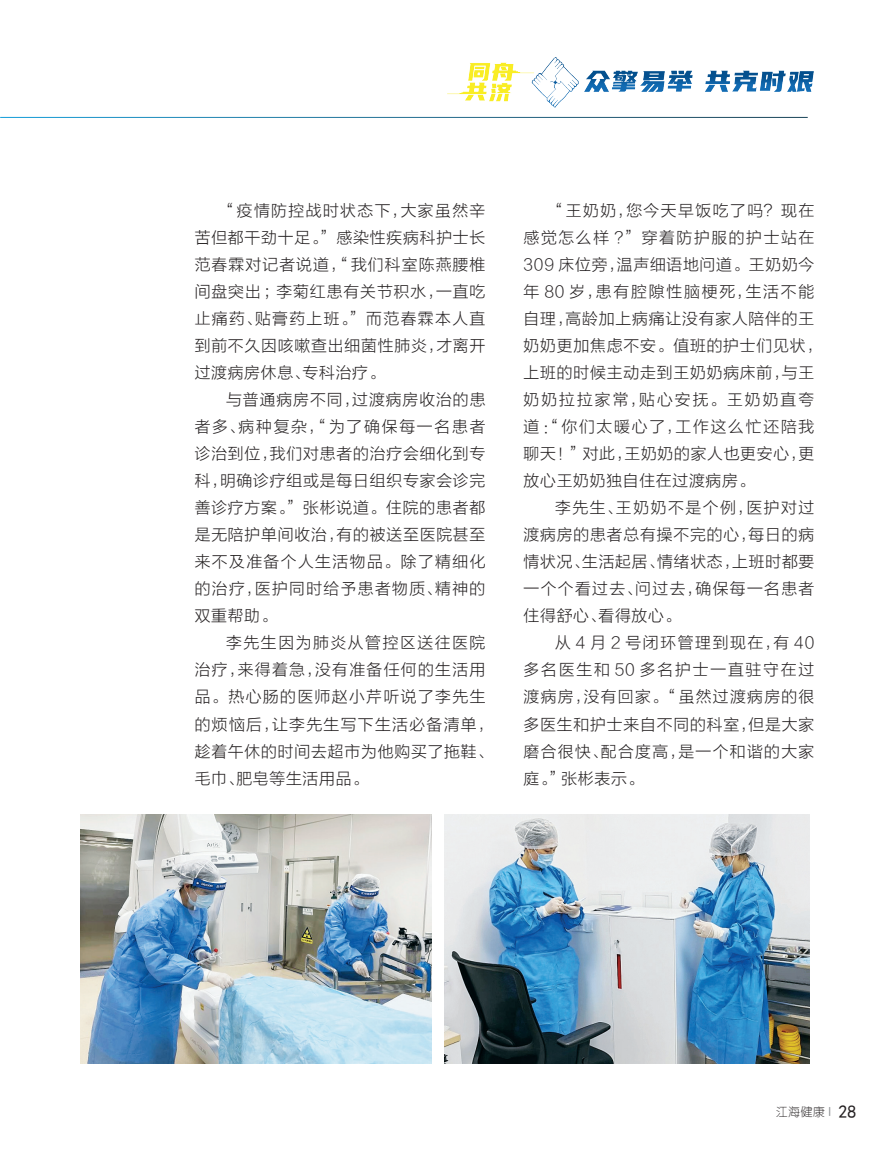
<style>
.page{position:relative;width:893px;height:1170px;background:#fff}
.page>*{position:absolute;margin:0;border:0;box-sizing:border-box;transform-origin:0 0}
.正文_01{font:15.75px/27px "FZLTXHK NTRB GBK1 0";letter-spacing:.065em;color:#231f20;text-align:justify}
.正文_01-2{font:15.75px/27px "FZLTXHK NTRB GBK1 0";letter-spacing:.09em;color:#231f20}
.t1{font:11.7px "FZY1 K GBK1 0";color:#231f20}
.s1{font-family:"FZY3 K GBK1 0";color:#8a8c8f}
.s2{font-family:"Sim Hei";font-size:18px}
</style>
<div class="page">
<img style="left:447px;top:57px;width:367px;height:51px">
<img style="left:81px;top:814px;width:350px;height:249px">
<img style="left:444px;top:814px;width:366px;height:249px">
<p class="正文_01" style="left:195px;top:198px;width:292px;text-indent:24px">“疫情防控战时状态下，大家虽然辛苦但都干劲十足。”感染性疾病科护士长范春霖对记者说道，“我们科室陈燕腰椎间盘突出；李菊红患有关节积水，一直吃止痛药、贴膏药上班。”而范春霖本人直到前不久因咳嗽查出细菌性肺炎，才离开过渡病房休息、专科治疗。</p>
<p class="正文_01" style="left:195px;top:387px;width:292px;text-indent:32px">与普通病房不同，过渡病房收治的患者多、病种复杂，“为了确保每一名患者诊治到位，我们对患者的治疗会细化到专科，明确诊疗组或是每日组织专家会诊完善诊疗方案。”张彬说道。住院的患者都是无陪护单间收治，有的被送至医院甚至来不及准备个人生活物品。除了精细化的治疗，医护同时给予患者物质、精神的双重帮助。</p>
<p class="正文_01-2" style="left:195px;top:630px;width:300px;text-indent:32px">李先生因为肺炎从管控区送往医院治疗，来得着急，没有准备任何的生活用品。热心肠的医师赵小芹听说了李先生的烦恼后，让李先生写下生活必备清单，趁着午休的时间去超市为他购买了拖鞋、毛巾、肥皂等生活用品。</p>
<p class="正文_01" style="left:524px;top:198px;width:300px;text-align:left;text-indent:24px">“王奶奶，您今天早饭吃了吗？现在感觉怎么样 ?”穿着防护服的护士站在<br>309 床位旁，温声细语地问道。王奶奶今年 80 岁，患有腔隙性脑梗死，生活不能自理，高龄加上病痛让没有家人陪伴的王奶奶更加焦虑不安。值班的护士们见状，上班的时候主动走到王奶奶病床前，与王奶奶拉拉家常，贴心安抚。王奶奶直夸道：“你们太暖心了，工作这么忙还陪我聊天！”对此，王奶奶的家人也更安心，更放心王奶奶独自住在过渡病房。</p>
<p class="正文_01" style="left:524px;top:495px;width:292px;text-indent:32px">李先生、王奶奶不是个例，医护对过渡病房的患者总有操不完的心，每日的病情状况、生活起居、情绪状态，上班时都要一个个看过去、问过去，确保每一名患者住得舒心、看得放心。</p>
<p class="正文_01" style="left:524px;top:630px;width:292px;text-indent:32px">从 4 月 2 号闭环管理到现在，有 40多名医生和 50 多名护士一直驻守在过渡病房，没有回家。“虽然过渡病房的很多医生和护士来自不同的科室，但是大家磨合很快、配合度高，是一个和谐的大家庭。”张彬表示。</p>
<p class="t1" style="left:776px;top:1105px;width:82px">江海健康 <span class="s1">|</span> <span class="s2">28</span></p>
</div>
